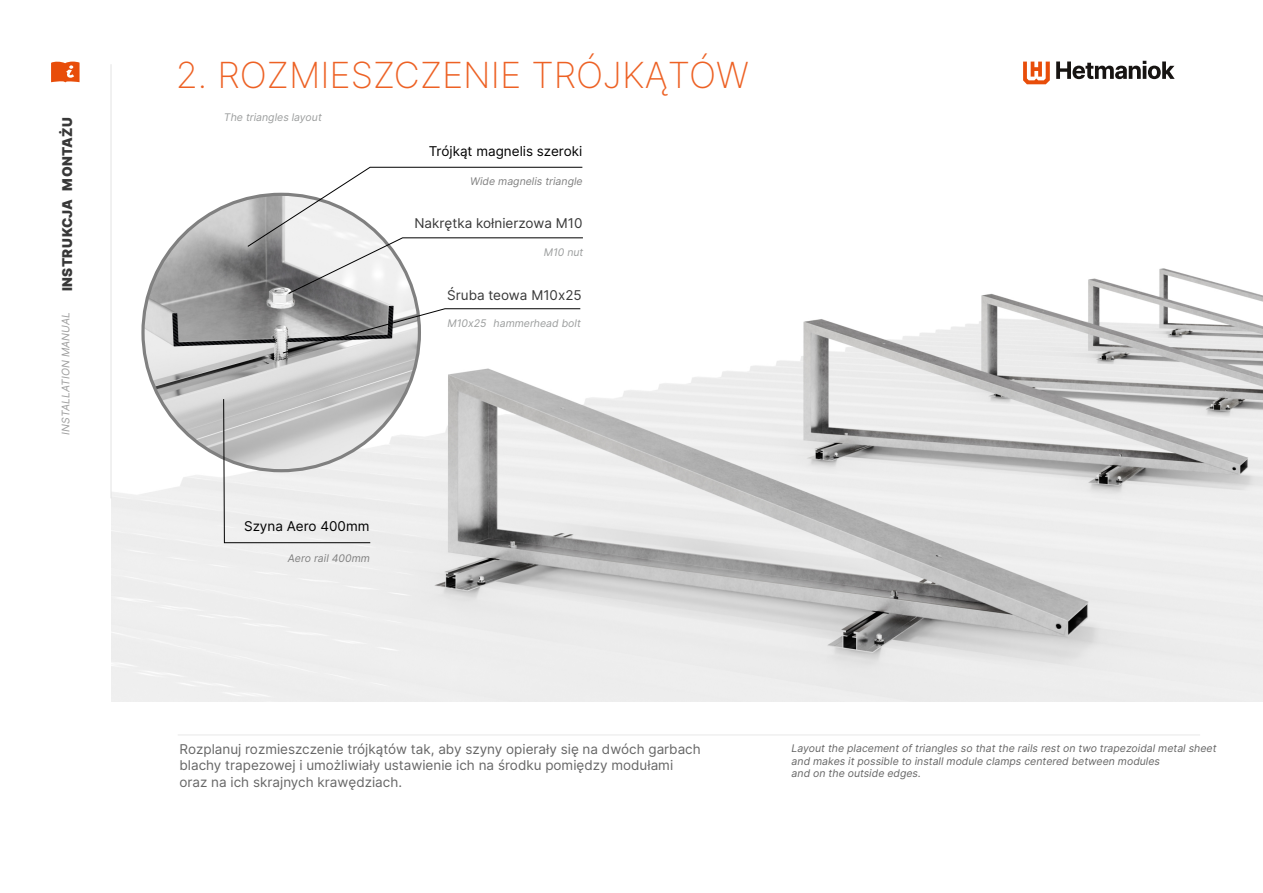
<style>
.page{position:relative;width:1263px;height:893px;background:#fff}
.page>*{position:absolute;margin:0;border:0;box-sizing:border-box;transform-origin:0 0}
.t1{font:200 36px "Inter";color:#ed6124}
.t2{font:13.5px/16.4px "Inter";color:#666}
.t3{font:13.5px "Inter";color:#383838}
.t4{font:13.5px "Inter";color:#000}
.t5{font:700 13.5px "Inter";letter-spacing:.04em;color:#383838}
.t6{font:italic 10.5px/12.8px "Inter";color:#666}
.t7{font:italic 10.5px "Inter";color:#9c9e9e}
.t8{font:italic 10.5px "Inter";color:#808080}
.t9{font:italic 10.5px "Inter";color:#9e9e9e}
</style>
<div class="page">
<img style="left:111px;top:260px;width:1152px;height:441px">
<svg style="left:1023px;top:62px;width:27px;height:22px"></svg>
<svg style="left:1056px;top:61px;width:119px;height:18px"></svg>
<svg style="left:51px;top:62px;width:29px;height:20px"></svg>
<hr style="left:178px;top:734px;width:1022px;height:1px;background:#ededed">
<hr style="left:111px;top:64px;width:1px;height:434px;background:#e3e3e3">
<img style="left:143px;top:194px;width:276px;height:277px;border-radius:50%">
<svg style="left:247px;top:166px;width:337px;height:128px"></svg>
<svg style="left:223px;top:398px;width:148px;height:146px"></svg>
<svg style="left:282px;top:308px;width:299px;height:46px"></svg>
<p class="t5" style="left:59px;top:291px;width:176px;rotate:-90deg">INSTRUKCJA MONTAŻU</p>
<p class="t9" style="left:59px;top:435px;width:124px;rotate:-90deg">INSTALLATION MANUAL</p>
<h1 class="t1" style="left:176px;top:53px;width:575px">2. ROZMIESZCZENIE TRÓJKĄTÓW</h1>
<p class="t7" style="left:224px;top:111px;width:99px">The triangles layout</p>
<p class="t4" style="left:429px;top:143px;width:155px">Trójkąt magnelis szeroki</p>
<p class="t8" style="left:470px;top:175px;width:114px">Wide magnelis triangle</p>
<p class="t3" style="left:414px;top:215px;width:170px">Nakrętka kołnierzowa M10</p>
<p class="t7" style="left:544px;top:246px;width:41px">M10 nut</p>
<p class="t3" style="left:447px;top:287px;width:136px">Śruba teowa M10x25</p>
<p class="t7" style="left:447px;top:317px;width:135px">M10x25 hammerhead bolt</p>
<p class="t4" style="left:244px;top:518px;width:127px">Szyna Aero 400mm</p>
<p class="t8" style="left:288px;top:552px;width:84px">Aero rail 400mm</p>
<p class="t2" style="left:179px;top:741px;width:523px">Rozplanuj rozmieszczenie trójkątów tak, aby szyny opierały się na dwóch garbach blachy trapezowej i umożliwiały ustawienie ich na środku pomiędzy modułami oraz na ich skrajnych krawędziach.</p>
<p class="t6" style="left:792px;top:742px;width:426px">Layout the placement of triangles so that the rails rest on two trapezoidal metal sheet and makes it possible to install module clamps centered between modules<br>and on the outside edges.</p>
</div>
